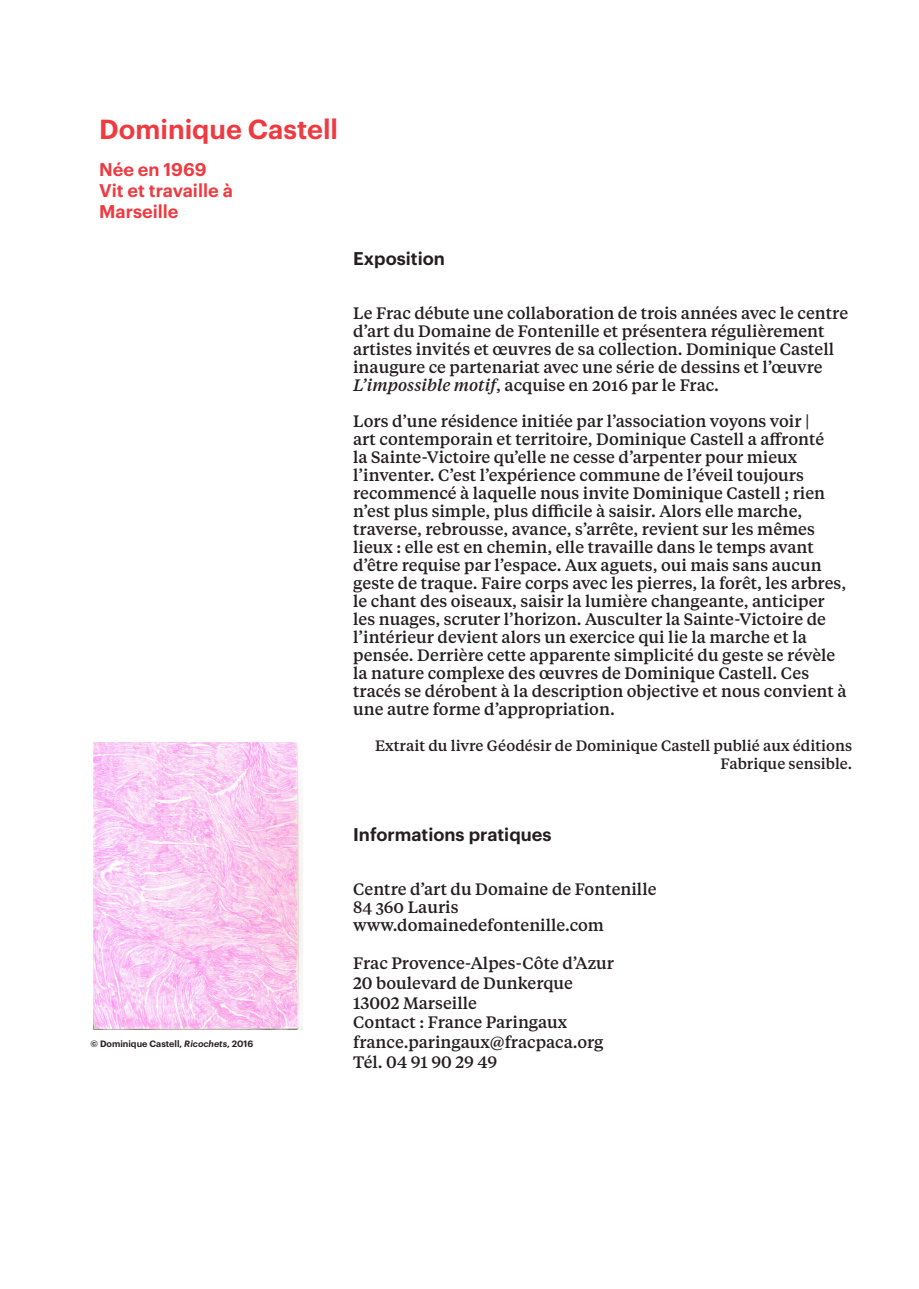
<style>
.page{position:relative;width:919px;height:1289px;background:#fff}
.page>*{position:absolute;margin:0;border:0;box-sizing:border-box;transform-origin:0 0}
.Graphik_12_15{font:600 27px "Graphik";color:#ee3a41}
.Style_de_paragraphe{font:600 18px "Graphik";color:#ee3a41}
.Graphik_12_15-2{font:600 18px "Graphik";color:#231f20}
.Graphik_12_15-3{font:500 16.5px/18px "Tiempos Text";color:#231f20}
.Tiempos_11_15{font:500 16.5px "Tiempos Text";color:#231f20}
.Graphik_12_15-4{font:500 15px/18px "Tiempos Text";color:#231f20;text-align:right}
.Graphik_6_7_5-ferré{font:600 9px "Graphik";color:#231f20}
.s1{font-style:italic}
</style>
<div class="page">
<img style="left:94px;top:742px;width:208px;height:287px">
<p class="Graphik_12_15" style="left:99px;top:108px;width:240px">Dominique Castell</p>
<p class="Style_de_paragraphe" style="left:99px;top:156px;width:109px">Née en 1969</p>
<p class="Style_de_paragraphe" style="left:99px;top:177px;width:135px">Vit et travaille à</p>
<p class="Style_de_paragraphe" style="left:99px;top:198px;width:81px">Marseille</p>
<p class="Graphik_12_15-2" style="left:353px;top:244px;width:93px">Exposition</p>
<p class="Graphik_12_15-3" style="left:353px;top:303px;width:496px">Le Frac débute une collaboration de trois années avec le centre d’art du Domaine de Fontenille et présentera régulièrement artistes invités et œuvres de sa collection. Dominique Castell inaugure ce partenariat avec une série de dessins et l’œuvre <span class="s1">L’impossible motif</span>, acquise en 2016 par le Frac.</p>
<p class="Graphik_12_15-3" style="left:353px;top:411px;width:495px">Lors d’une résidence initiée par l’association voyons voir |<br>art contemporain et territoire, Dominique Castell a affronté<br>la Sainte-Victoire qu’elle ne cesse d’arpenter pour mieux l’inventer. C’est l’expérience commune de l’éveil toujours recommencé à laquelle nous invite Dominique Castell ; rien n’est plus simple, plus difficile à saisir. Alors elle marche, traverse, rebrousse, avance, s’arrête, revient sur les mêmes lieux : elle est en chemin, elle travaille dans le temps avant d’être requise par l’espace. Aux aguets, oui mais sans aucun geste de traque. Faire corps avec les pierres, la forêt, les arbres, le chant des oiseaux, saisir la lumière changeante, anticiper les nuages, scruter l’horizon. Ausculter la Sainte-Victoire de l’intérieur devient alors un exercice qui lie la marche et la pensée. Derrière cette apparente simplicité du geste se révèle la nature complexe des œuvres de Dominique Castell. Ces tracés se dérobent à la description objective et nous convient à une autre forme d’appropriation.</p>
<p class="Graphik_12_15-4" style="left:375px;top:736px;width:478px">Extrait du livre Géodésir de Dominique Castell publié aux éditions<br>Fabrique sensible.</p>
<p class="Graphik_6_7_5-ferré" style="left:90px;top:1036px;width:164px">© Dominique Castell, <span class="s1">Ricochets</span>, 2016</p>
<p class="Graphik_12_15-2" style="left:353px;top:820px;width:200px">Informations pratiques</p>
<p class="Tiempos_11_15" style="left:353px;top:878px;width:305px">Centre d’art du Domaine de Fontenille</p>
<p class="Tiempos_11_15" style="left:353px;top:896px;width:107px">84 360 Lauris</p>
<p class="Tiempos_11_15" style="left:353px;top:914px;width:252px">www.domainedefontenille.com</p>
<p class="Graphik_12_15-3" style="left:353px;top:953px;width:262px">Frac Provence-Alpes-Côte d’Azur</p>
<p class="Graphik_12_15-3" style="left:353px;top:973px;width:221px">20 boulevard de Dunkerque</p>
<p class="Graphik_12_15-3" style="left:353px;top:993px;width:125px">13002 Marseille</p>
<p class="Graphik_12_15-3" style="left:353px;top:1012px;width:216px">Contact : France Paringaux</p>
<p class="Graphik_12_15-3" style="left:353px;top:1032px;width:252px">france.paringaux@fracpaca.org</p>
<p class="Graphik_12_15-3" style="left:353px;top:1052px;width:146px">Tél. 04 91 90 29 49</p>
</div>
